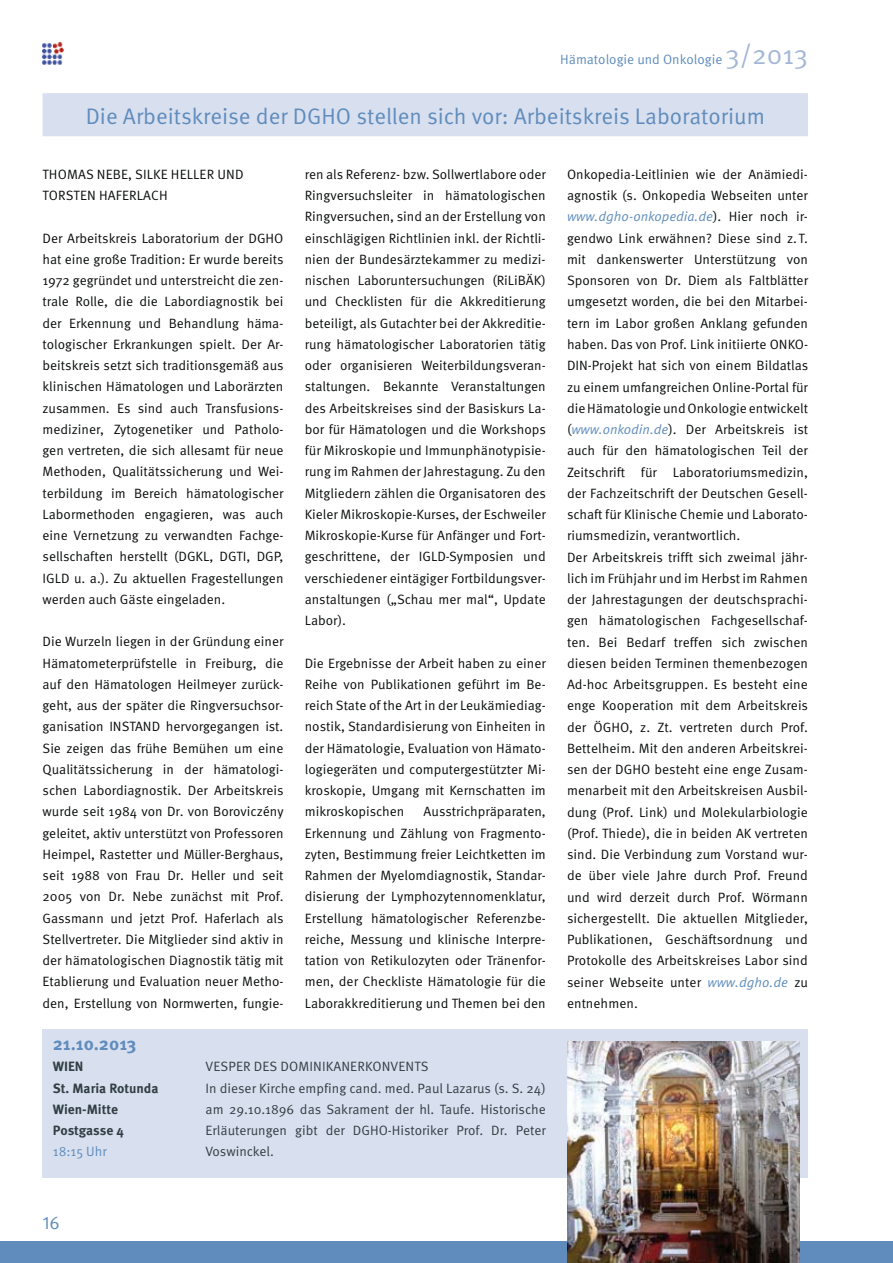
<style>
.page{position:relative;width:893px;height:1263px;background:#fff}
.page>*{position:absolute;margin:0;border:0;box-sizing:border-box;transform-origin:0 0}
.t1{font:22.5px "Meta Pro";color:#5f8cbc}
.t2{font:700 18px "Meta Pro";color:#5f8cbc}
.t3{font:18px "Meta Pro";color:#5f8cbc}
.t4{font:13.5px/21.3px "Meta Pro";color:#0a0d0c;text-align:justify}
.t5{font:13.5px/21.3px "Meta Pro";color:#313e43}
.t6{font:700 13.5px/21.3px "Meta Pro";color:#313e43}
.t7{font:13.5px "Meta Pro";color:#5f8cbc}
.s1{font-size:27px;color:#a2b6d7}
.s2{font-style:italic;color:#5f8cbc}
</style>
<div class="page">
<div style="left:0;top:1241px;width:892px;height:22px;background:#5f8cbc"></div>
<img style="left:42px;top:43px;width:21px;height:22px">
<hr style="left:43px;top:93px;width:765px;height:1px;background:#d8dfef">
<div style="left:43px;top:94px;width:765px;height:42px;background:#d8dfef"></div>
<div style="left:42px;top:1029px;width:766px;height:149px;background:#d8dfef"></div>
<img style="left:567px;top:1042px;width:232px;height:221px">
<p class="t7" style="left:560px;top:54px;width:249px">Hämatologie und Onkologie <span class="s1">3/2013</span></p>
<h1 class="t1" style="left:86px;top:108px;width:680px">Die Arbeitskreise der DGHO stellen sich vor: Arbeitskreis Laboratorium</h1>
<p class="t4" style="left:43px;top:164px;width:202px">THOMAS NEBE, SILKE HELLER UND<br>TORSTEN HAFERLACH</p>
<p class="t4" style="left:43px;top:228px;width:243px">Der Arbeitskreis Laboratorium der DGHO hat eine große Tradition: Er wurde bereits 1972 gegründet und unterstreicht die zen&shy;trale Rolle, die die Labordiagnostik bei der Erkennung und Behandlung häma&shy;tologischer Erkrankungen spielt. Der Ar&shy;beitskreis setzt sich traditionsgemäß aus klinischen Hämatologen und Laborärzten zusammen. Es sind auch Transfusions&shy;mediziner, Zytogenetiker und Patholo&shy;gen vertreten, die sich allesamt für neue Methoden, Qualitätssicherung und Wei&shy;terbildung im Bereich hämatologischer Labormethoden engagieren, was auch eine Vernetzung zu verwandten Fachge&shy;sellschaften herstellt (DGKL, DGTI, DGP, IGLD u. a.). Zu aktuellen Fragestellungen werden auch Gäste eingeladen.</p>
<p class="t4" style="left:43px;top:632px;width:243px">Die Wurzeln liegen in der Gründung einer Hämatometerprüfstelle in Freiburg, die auf den Hämatologen Heilmeyer zurück&shy;geht, aus der später die Ringversuchsor&shy;ganisation INSTAND hervorgegangen ist.<br>Sie zeigen das frühe Bemühen um eine Qualitätssicherung in der hämatologi&shy;schen Labordiagnostik. Der Arbeitskreis wurde seit 1984 von Dr. von Boroviczény geleitet, aktiv unterstützt von Professoren Heimpel, Rastetter und Müller-Berghaus, seit 1988 von Frau Dr. Heller und seit 2005 von Dr. Nebe zunächst mit Prof.<br>Gassmann und jetzt Prof. Haferlach als Stellvertreter. Die Mitglieder sind aktiv in der hämatologischen Diagnostik tätig mit Etablierung und Evaluation neuer Metho&shy;den, Erstellung von Normwerten, fungie-</p>
<p class="t4" style="left:305px;top:165px;width:243px">ren als Referenz- bzw. Sollwertlabore oder Ringversuchsleiter in hämatologischen Ringversuchen, sind an der Erstellung von einschlägigen Richtlinien inkl. der Richtli&shy;nien der Bundesärztekammer zu medizi&shy;nischen Laboruntersuchungen (RiLiBÄK) und Checklisten für die Akkreditierung beteiligt, als Gutachter bei der Akkreditie&shy;rung hämatologischer Laboratorien tätig oder organisieren Weiterbildungsveran&shy;staltungen. Bekannte Veranstaltungen des Arbeitskreises sind der Basiskurs La&shy;bor für Hämatologen und die Workshops für Mikroskopie und Immunphänotypisie&shy;rung im Rahmen der Jahrestagung. Zu den Mitgliedern zählen die Organisatoren des Kieler Mikroskopie-Kurses, der Eschweiler Mikroskopie-Kurse für Anfänger und Fort&shy;geschrittene, der IGLD-Symposien und verschiedener eintägiger Fortbildungsver&shy;anstaltungen („Schau mer mal“, Update Labor).</p>
<p class="t4" style="left:305px;top:653px;width:242px">Die Ergebnisse der Arbeit haben zu einer Reihe von Publikationen geführt im Be&shy;reich State of the Art in der Leukämiediag&shy;nostik, Standardisierung von Einheiten in der Hämatologie, Evaluation von Hämato&shy;logiegeräten und computergestützter Mi&shy;kroskopie, Umgang mit Kernschatten im mikroskopischen</p>
<p class="t4" style="left:305px;top:802px;width:242px;text-indent:119px">Ausstrichpräparaten, Erkennung und Zählung von Fragmento&shy;zyten, Bestimmung freier Leichtketten im Rahmen der Myelomdiagnostik, Standar&shy;disierung der Lymphozytennomenklatur, Erstellung hämatologischer Referenzbe&shy;reiche, Messung und klinische Interpre&shy;tation von Retikulozyten oder Tränenfor&shy;men, der Checkliste Hämatologie für die Laborakkreditierung und Themen bei den</p>
<h2 class="t2" style="left:53px;top:1037px;width:85px">21.10.2013</h2>
<p class="t6" style="left:53px;top:1057px;width:107px">WIEN<br>St. Maria Rotunda<br>Wien-Mitte<br>Postgasse 4</p>
<p class="t7" style="left:53px;top:1147px;width:56px">18:15 Uhr</p>
<p class="t5" style="left:205px;top:1057px;width:342px">VESPER DES DOMINIKANERKONVENTS<br>In dieser Kirche empfing cand. med. Paul Lazarus (s. S. 24) am 29.10.1896 das Sakrament der hl. Taufe. Historische Erläuterungen gibt der DGHO-Historiker Prof. Dr. Peter Voswinckel.</p>
<p class="t4" style="left:567px;top:165px;width:243px;text-align:left">Onkopedia-Leitlinien wie der Anämiedi&shy;agnostik (s. Onkopedia Webseiten unter <span class="s2">www.dgho-onkopedia.de</span>). Hier noch ir&shy;gendwo Link erwähnen? Diese sind z. T. mit dankenswerter Unterstützung von Sponsoren von Dr. Diem als Faltblätter umgesetzt worden, die bei den Mitarbei&shy;tern im Labor großen Anklang gefunden haben. Das von Prof. Link initiierte ONKO-DIN-Projekt hat sich von einem Bildatlas zu einem umfangreichen Online-Portal für die Hämatologie und Onkologie entwickelt ( <span class="s2">www.onkodin.de</span>). Der Arbeitskreis ist auch für den hämatologischen Teil der Zeitschrift für Laboratoriumsmedizin, der Fachzeitschrift der Deutschen Gesell&shy;schaft für Klinische Chemie und Laborato&shy;riumsmedizin, verantwortlich.<br>Der Arbeitskreis trifft sich zweimal jähr&shy;lich im Frühjahr und im Herbst im Rahmen der Jahrestagungen der deutschsprachi&shy;gen hämatologischen Fachgesellschaf&shy;ten. Bei Bedarf treffen sich zwischen diesen beiden Terminen themenbezogen Ad-hoc Arbeitsgruppen. Es besteht eine enge Kooperation mit dem Arbeitskreis der ÖGHO, z. Zt. vertreten durch Prof.<br>Bettelheim. Mit den anderen Arbeitskrei&shy;sen der DGHO besteht eine enge Zusam&shy;menarbeit mit den Arbeitskreisen Ausbil&shy;dung (Prof. Link) und Molekularbiologie (Prof. Thiede), die in beiden AK vertreten sind. Die Verbindung zum Vorstand wur&shy;de über viele Jahre durch Prof. Freund und wird derzeit durch Prof. Wörmann sichergestellt. Die aktuellen Mitglieder, Publikationen, Geschäftsordnung und Protokolle des Arbeitskreises Labor sind seiner Webseite unter <span class="s2">www.dgho.de</span> zu entnehmen.</p>
<h2 class="t3" style="left:43px;top:1216px;width:19px">16</h2>
</div>
